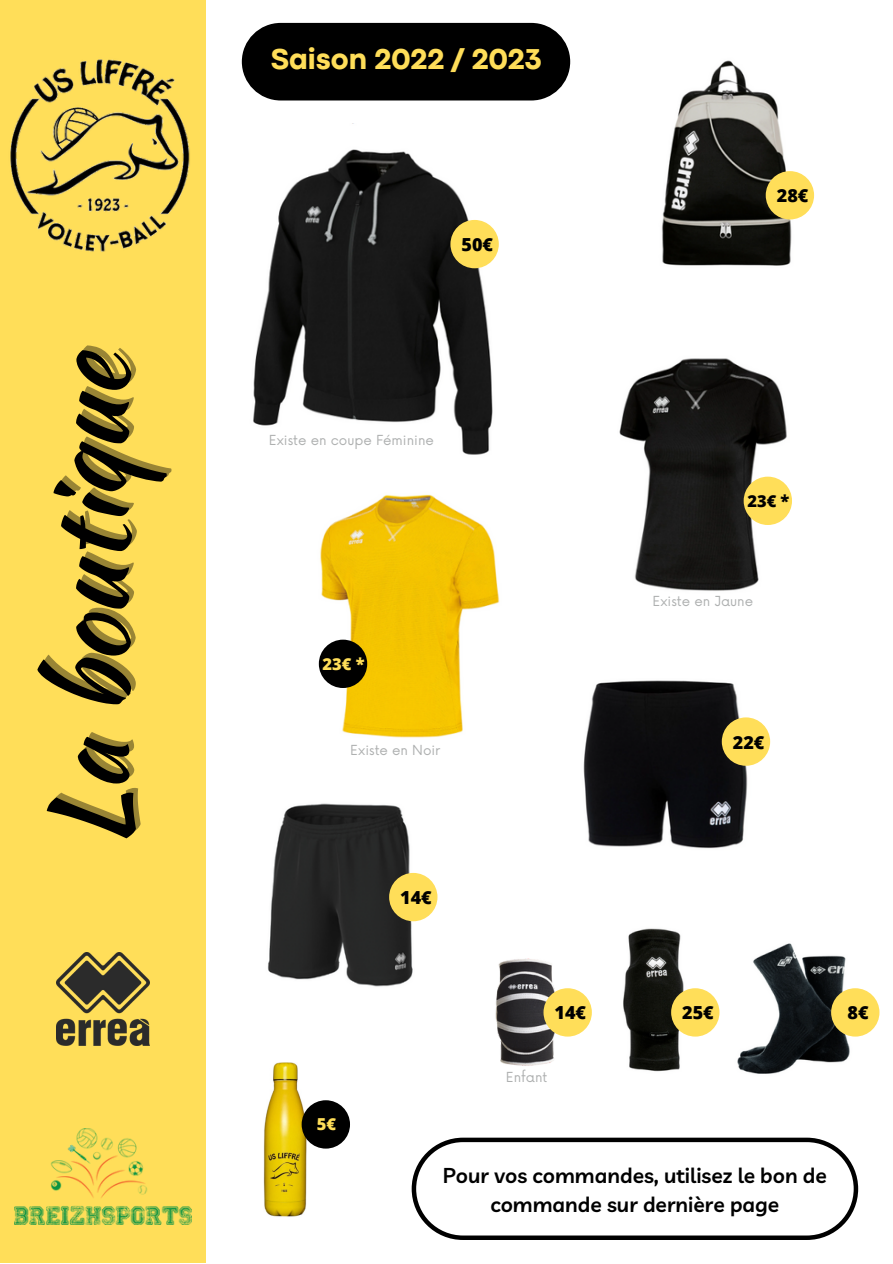
<style>
.page{position:relative;width:893px;height:1264px;background:#fff}
.page>*{position:absolute;margin:0;border:0;box-sizing:border-box;transform-origin:0 0}
.t1{font:107.7px "Kaushan Script";color:#000}
.t2{font:800 30px "Codec Pro";color:#ffde59}
.t3{font:600 21px/29.2px "Livvic";color:#000;text-align:center}
.t4{font:800 18px "Open Sans";color:#000}
.t5{font:800 16.5px "Open Sans";color:#ffde59}
.t6{font:800 16.5px "Open Sans";color:#000}
.t7{font:13.5px "Now";color:#aeb0b0}
</style>
<div class="page">
<div style="left:0;top:0;width:206px;height:1262px;background:#ffde59"></div>
<img style="left:253px;top:149px;width:246px;height:306px">
<img style="left:318px;top:494px;width:182px;height:244px">
<img style="left:619px;top:358px;width:173px;height:233px">
<img style="left:661px;top:60px;width:154px;height:206px">
<img style="left:583px;top:680px;width:188px;height:169px">
<img style="left:737px;top:943px;width:132px;height:131px">
<img style="left:623px;top:928px;width:74px;height:144px">
<img style="left:10px;top:59px;width:180px;height:193px">
<img style="left:56px;top:952px;width:94px;height:93px">
<img style="left:14px;top:1128px;width:178px;height:96px">
<img style="left:267px;top:803px;width:171px;height:184px">
<div style="left:242px;top:23px;width:328px;height:77px;background:#000;border-radius:39px"></div>
<div style="left:765px;top:171px;width:49px;height:48px;background:#ffde59;border-radius:50%"></div>
<div style="left:671px;top:988px;width:48px;height:48px;background:#ffde59;border-radius:50%"></div>
<div style="left:450px;top:220px;width:48px;height:48px;background:#ffde59;border-radius:50%"></div>
<div style="left:743px;top:476px;width:49px;height:49px;background:#ffde59;border-radius:50%"></div>
<div style="left:721px;top:717px;width:49px;height:48px;background:#ffde59;border-radius:50%"></div>
<div style="left:389px;top:872px;width:48px;height:49px;background:#ffde59;border-radius:50%"></div>
<div style="left:831px;top:988px;width:48px;height:48px;background:#ffde59;border-radius:50%"></div>
<div style="left:319px;top:639px;width:48px;height:49px;background:#000;border-radius:50%"></div>
<svg style="left:411px;top:1137px;width:447px;height:102px"></svg>
<img style="left:495px;top:958px;width:91px;height:108px">
<div style="left:543px;top:988px;width:49px;height:48px;background:#ffde59;border-radius:50%"></div>
<img style="left:263px;top:1062px;width:43px;height:155px">
<div style="left:301px;top:1100px;width:49px;height:48px;background:#000;border-radius:50%"></div>
<h1 class="t1" style="left:10px;top:846px;width:497px;rotate:-90deg">La boutique</h1>
<h2 class="t2" style="left:271px;top:48px;width:272px">Saison 2022 / 2023</h2>
<p class="t4" style="left:461px;top:232px;width:33px">50€</p>
<p class="t4" style="left:776px;top:183px;width:33px">28€</p>
<p class="t7" style="left:269px;top:433px;width:167px">Existe en coupe Féminine</p>
<p class="t5" style="left:322px;top:652px;width:44px">23€ *</p>
<p class="t7" style="left:350px;top:742px;width:92px">Existe en Noir</p>
<p class="t6" style="left:747px;top:489px;width:44px">23€ *</p>
<p class="t7" style="left:652px;top:594px;width:102px">Existe en Jaune</p>
<p class="t4" style="left:732px;top:729px;width:33px">22€</p>
<p class="t5" style="left:317px;top:1112px;width:21px">5€</p>
<p class="t4" style="left:400px;top:884px;width:33px">14€</p>
<p class="t4" style="left:554px;top:1000px;width:33px">14€</p>
<p class="t7" style="left:506px;top:1069px;width:43px">Enfant</p>
<p class="t4" style="left:682px;top:1000px;width:33px">25€</p>
<p class="t4" style="left:847px;top:1000px;width:23px">8€</p>
<p class="t3" style="left:442px;top:1160px;width:386px">Pour vos commandes, utilisez le bon de commande sur dernière page</p>
</div>
